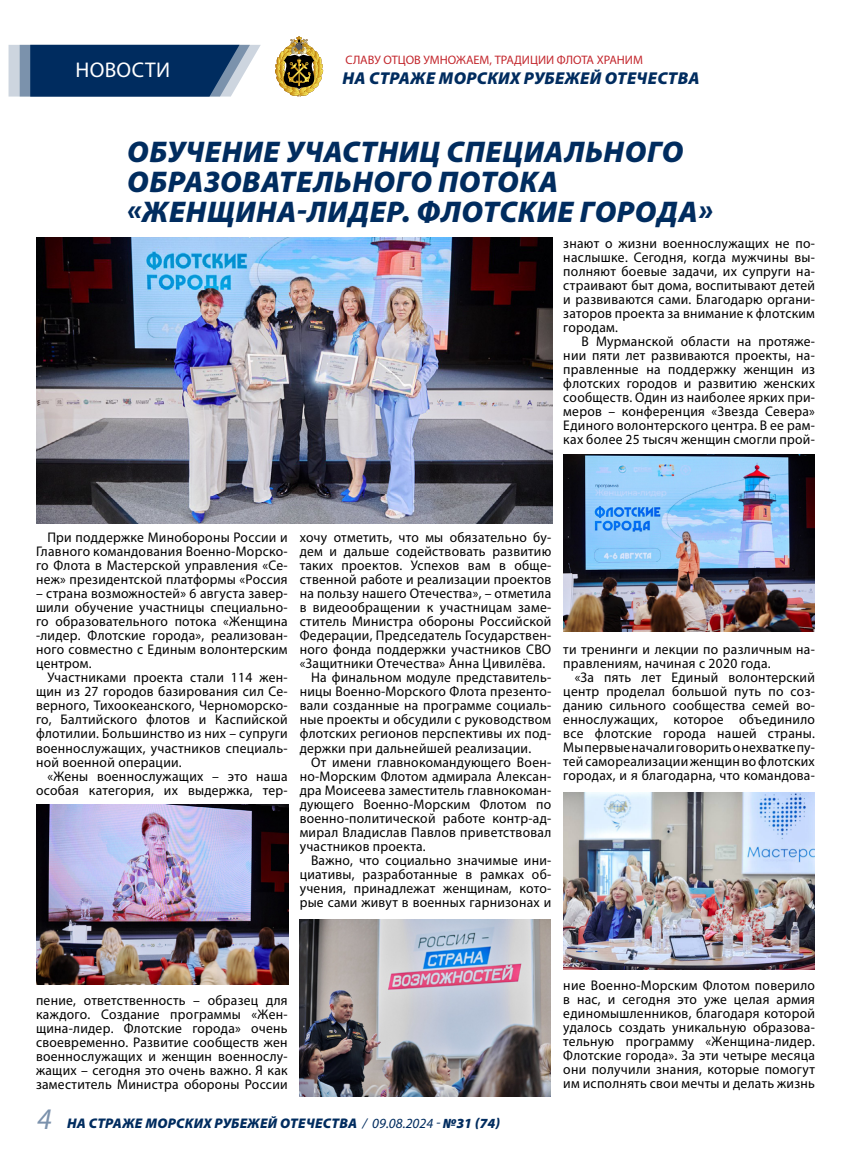
<style>
.page{position:relative;width:851px;height:1163px;background:#fff}
.page>*{position:absolute;margin:0;border:0;box-sizing:border-box;transform-origin:0 0}
.t1{font:italic 900 30px/30px "Myriad Pro";letter-spacing:.02em;color:#002c5f}
.t2{font:21.3px "Myriad Pro";letter-spacing:.02em;color:#fff}
.t3{font:italic 900 17.2px "Myriad Pro";letter-spacing:.02em;color:#002c5f}
.t4{font:14px/14px "Myriad Pro";letter-spacing:.02em;color:#000;text-align:justify}
.t5{font:italic 900 14px "Myriad Pro";letter-spacing:.02em;color:#002c5f}
.t6{font:12.3px "Myriad Pro";color:#c3272d}
.s1{font-weight:400;font-size:30px}
.s2{font-weight:400}
</style>
<div class="page">
<svg style="left:275px;top:36px;width:48px;height:61px"></svg>
<svg style="left:9px;top:45px;width:252px;height:52px;background:#2c507a"></svg>
<img style="left:299px;top:919px;width:251px;height:176px">
<img style="left:37px;top:804px;width:251px;height:180px">
<img style="left:37px;top:237px;width:515px;height:286px">
<img style="left:563px;top:454px;width:251px;height:177px">
<img style="left:563px;top:792px;width:251px;height:177px">
<h2 class="t2" style="left:75px;top:57px;width:96px">НОВОСТИ</h2>
<p class="t6" style="left:345px;top:52px;width:299px">СЛАВУ ОТЦОВ УМНОЖАЕМ, ТРАДИЦИИ ФЛОТА ХРАНИМ</p>
<p class="t3" style="left:342px;top:69px;width:358px">НА СТРАЖЕ МОРСКИХ РУБЕЖЕЙ ОТЕЧЕСТВА</p>
<h1 class="t1" style="left:127px;top:137px;width:587px">ОБУЧЕНИЕ УЧАСТНИЦ СПЕЦИАЛЬНОГО<br>ОБРАЗОВАТЕЛЬНОГО ПОТОКА «ЖЕНЩИНА-ЛИДЕР. ФЛОТСКИЕ ГОРОДА»</h1>
<p class="t4" style="left:563px;top:236px;width:253px">знают о жизни военнослужащих не по&shy;наслышке. Сегодня, когда мужчины вы&shy;полняют боевые задачи, их супруги на&shy;страивают быт дома, воспитывают детей и развиваются сами. Благодарю органи&shy;заторов проекта за внимание к флотским городам.</p>
<p class="t4" style="left:563px;top:334px;width:253px;text-indent:18px">В Мурманской области на протяже&shy;нии пяти лет развиваются проекты, на&shy;правленные на поддержку женщин из флотских городов и развитию женских сообществ. Один из наиболее ярких при&shy;меров – конференция «Звезда Севера» Единого волонтерского центра. В ее рам&shy;ках более 25 тысяч женщин смогли прой-</p>
<p class="t4" style="left:36px;top:530px;width:253px;text-indent:11px">При поддержке Минобороны России и Главного командования Военно-Морско&shy;го Флота в Мастерской управления «Се&shy;неж» президентской платформы «Россия</p>
<p class="t4" style="left:36px;top:586px;width:253px">– страна возможностей» 6 августа завер&shy;шили обучение участницы специально&shy;го образовательного потока «Женщина -лидер. Флотские города», реализован&shy;ного совместно с Единым волонтерским центром.</p>
<p class="t4" style="left:36px;top:670px;width:253px;text-indent:11px">Участниками проекта стали 114 жен&shy;щин из 27 городов базирования сил Се&shy;верного, Тихоокеанского, Черноморско&shy;го, Балтийского флотов и Каспийской флотилии. Большинство из них – супруги военнослужащих, участников специаль&shy;ной военной операции.</p>
<p class="t4" style="left:36px;top:768px;width:253px;text-align:right">«Жены военнослужащих – это наша особая категория, их выдержка, тер-</p>
<p class="t4" style="left:299px;top:530px;width:253px">хочу отметить, что мы обязательно бу-</p>
<p class="t4" style="left:299px;top:544px;width:253px">дем и дальше содействовать развитию</p>
<p class="t4" style="left:299px;top:558px;width:253px">таких проектов. Успехов вам в обще-</p>
<p class="t4" style="left:299px;top:572px;width:253px">ственной работе и реализации проектов</p>
<p class="t4" style="left:299px;top:586px;width:253px">на пользу нашего Отечества», – отметила</p>
<p class="t4" style="left:299px;top:600px;width:253px">в видеообращении к участницам заме-</p>
<p class="t4" style="left:299px;top:614px;width:253px">ститель Министра обороны Российской</p>
<p class="t4" style="left:299px;top:628px;width:253px">Федерации, Председатель Государствен-</p>
<p class="t4" style="left:299px;top:642px;width:253px">ного фонда поддержки участников СВО</p>
<p class="t4" style="left:299px;top:656px;width:247px">«Защитники Отечества» Анна Цивилёва.</p>
<p class="t4" style="left:311px;top:670px;width:242px">На финальном модуле представитель-</p>
<p class="t4" style="left:299px;top:684px;width:253px">ницы Военно-Морского Флота презенто-</p>
<p class="t4" style="left:299px;top:698px;width:253px">вали созданные на программе социаль-</p>
<p class="t4" style="left:299px;top:712px;width:253px">ные проекты и обсудили с руководством</p>
<p class="t4" style="left:299px;top:726px;width:253px">флотских регионов перспективы их под-</p>
<p class="t4" style="left:299px;top:740px;width:233px">держки при дальнейшей реализации.</p>
<p class="t4" style="left:311px;top:754px;width:242px">От имени главнокомандующего Воен-</p>
<p class="t4" style="left:299px;top:768px;width:253px">но-Морским Флотом адмирала Алексан-</p>
<p class="t4" style="left:299px;top:782px;width:253px">дра Моисеева заместитель главнокоман-</p>
<p class="t4" style="left:299px;top:796px;width:253px">дующего Военно-Морским Флотом по</p>
<p class="t4" style="left:299px;top:810px;width:253px">военно-политической работе контр-ад-</p>
<p class="t4" style="left:299px;top:824px;width:253px">мирал Владислав Павлов приветствовал</p>
<p class="t4" style="left:299px;top:838px;width:127px">участников проекта.</p>
<p class="t4" style="left:311px;top:852px;width:242px">Важно, что социально значимые ини-</p>
<p class="t4" style="left:299px;top:866px;width:253px">циативы, разработанные в рамках об-</p>
<p class="t4" style="left:299px;top:880px;width:253px">учения, принадлежат женщинам, кото-</p>
<p class="t4" style="left:299px;top:894px;width:253px">рые сами живут в военных гарнизонах и</p>
<p class="t4" style="left:563px;top:642px;width:253px">ти тренинги и лекции по различным на&shy;правлениям, начиная с 2020 года.</p>
<p class="t4" style="left:563px;top:670px;width:253px;text-indent:11px">«За пять лет Единый волонтерский центр проделал большой путь по соз&shy;данию сильного сообщества семей во&shy;еннослужащих, которое объединило все флотские города нашей страны.<br>Мы первые начали говорить о нехватке пу&shy;тей самореализации женщин во флотских городах, и я благодарна, что командова-</p>
<p class="t4" style="left:36px;top:992px;width:253px">пение, ответственность – образец для каждого. Создание программы «Жен&shy;щина-лидер. Флотские города» очень своевременно. Развитие сообществ жен военнослужащих и женщин военнослу&shy;жащих – сегодня это очень важно. Я как заместитель Министра обороны России</p>
<p class="t5" style="left:37px;top:1114px;width:464px"><span class="s1">4</span> НА СТРАЖЕ МОРСКИХ РУБЕЖЕЙ ОТЕЧЕСТВА <span class="s2">/ 09.08.2024 -</span> №31 (74)</p>
<p class="t4" style="left:563px;top:978px;width:253px">ние Военно-Морским Флотом поверило в нас, и сегодня это уже целая армия единомышленников, благодаря которой удалось создать уникальную образова&shy;тельную программу «Женщина-лидер.<br>Флотские города». За эти четыре месяца они получили знания, которые помогут им исполнять свои мечты и делать жизнь</p>
</div>
